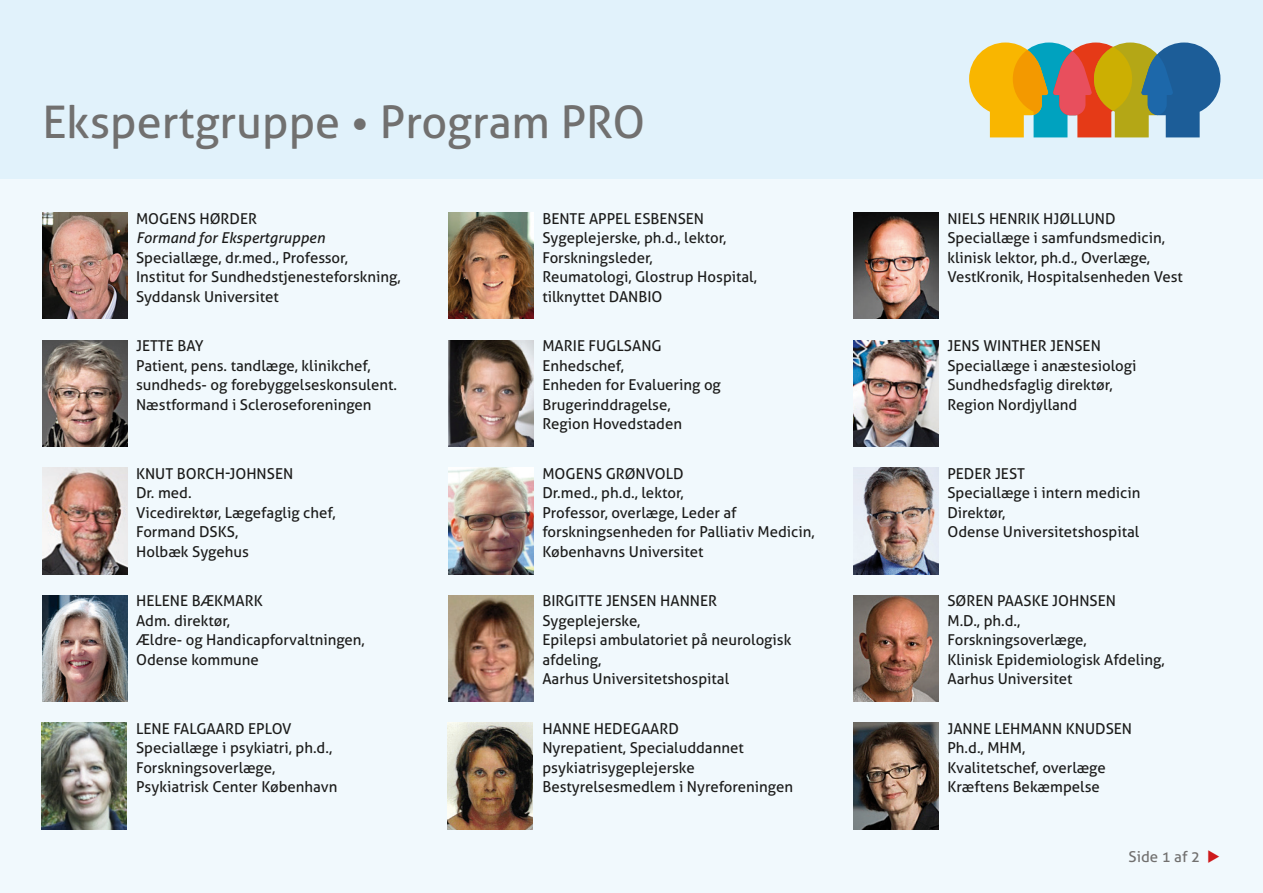
<style>
.page{position:relative;width:1263px;height:893px;background:#fff}
.page>*{position:absolute;margin:0;border:0;box-sizing:border-box;transform-origin:0 0}
.t1{font:45px "Aller";color:#71706f}
.t2{font:15px/19.5px "Aller";color:#1c1c1b}
.t3{font:italic 15px "Aller";color:#1c1c1b}
.t4{font:15px "Aller";color:#71706f}
.s1{font-family:"Ding Two";color:#ce1a1c}
</style>
<div class="page">
<div style="left:0;top:179px;width:1263px;height:714px;background:#f1f9fd"></div>
<div style="left:0;top:0;width:1263px;height:179px;background:#e1f2fb"></div>
<svg style="left:969px;top:43px;width:251px;height:94px;background:#9f9461"></svg>
<img style="left:43px;top:213px;width:85px;height:106px">
<img style="left:43px;top:340px;width:85px;height:106px">
<img style="left:43px;top:468px;width:85px;height:106px">
<img style="left:43px;top:595px;width:85px;height:107px">
<img style="left:41px;top:723px;width:85px;height:106px">
<img style="left:449px;top:213px;width:85px;height:106px">
<img style="left:449px;top:340px;width:85px;height:106px">
<img style="left:449px;top:468px;width:85px;height:106px">
<img style="left:449px;top:595px;width:85px;height:107px">
<img style="left:448px;top:723px;width:85px;height:106px">
<img style="left:854px;top:213px;width:85px;height:106px">
<img style="left:854px;top:340px;width:85px;height:106px">
<img style="left:854px;top:468px;width:85px;height:106px">
<img style="left:854px;top:595px;width:85px;height:107px">
<img style="left:854px;top:723px;width:85px;height:106px">
<h1 class="t1" style="left:43px;top:94px;width:604px">Ekspertgruppe • Program PRO</h1>
<p class="t2" style="left:136px;top:209px;width:122px">MOGENS HØRDER</p>
<p class="t3" style="left:136px;top:229px;width:190px">Formand for Ekspertgruppen</p>
<p class="t2" style="left:136px;top:248px;width:266px">Speciallæge, dr.med., Professor,<br>Institut for Sundhedstjenesteforskning,<br>Syddansk Universitet</p>
<p class="t2" style="left:136px;top:336px;width:262px">JETTE BAY<br>Patient, pens. tandlæge, klinikchef, sundheds- og forebyggelseskonsulent.<br>Næstformand i Scleroseforeningen</p>
<p class="t2" style="left:136px;top:464px;width:201px">KNUT BORCH-JOHNSEN<br>Dr. med.<br>Vicedirektør, Lægefaglig chef,<br>Formand DSKS,<br>Holbæk Sygehus</p>
<p class="t2" style="left:136px;top:591px;width:230px">HELENE BÆKMARK<br>Adm. direktør,<br>Ældre- og Handicapforvaltningen,<br>Odense kommune</p>
<p class="t2" style="left:136px;top:719px;width:203px">LENE FALGAARD EPLOV<br>Speciallæge i psykiatri, ph.d.,<br>Forskningsoverlæge,<br>Psykiatrisk Center København</p>
<p class="t2" style="left:542px;top:209px;width:216px">BENTE APPEL ESBENSEN<br>Sygeplejerske, ph.d., lektor,<br>Forskningsleder,<br>Reumatologi, Glostrup Hospital, tilknyttet DANBIO</p>
<p class="t2" style="left:542px;top:336px;width:180px">MARIE FUGLSANG<br>Enhedschef,<br>Enheden for Evaluering og<br>Brugerinddragelse,<br>Region Hovedstaden</p>
<p class="t2" style="left:542px;top:464px;width:274px">MOGENS GRØNVOLD<br>Dr.med., ph.d., lektor,<br>Professor, overlæge, Leder af forskningsenheden for Palliativ Medicin,<br>Københavns Universitet</p>
<p class="t2" style="left:542px;top:591px;width:250px">BIRGITTE JENSEN HANNER<br>Sygeplejerske,<br>Epilepsi ambulatoriet på neurologisk afdeling,<br>Aarhus Universitetshospital</p>
<p class="t2" style="left:542px;top:719px;width:252px">HANNE HEDEGAARD<br>Nyrepatient, Specialuddannet psykiatrisygeplejerske<br>Bestyrelsesmedlem i Nyreforeningen</p>
<p class="t2" style="left:947px;top:209px;width:237px">NIELS HENRIK HJØLLUND<br>Speciallæge i samfundsmedicin, klinisk lektor, ph.d., Overlæge,<br>VestKronik, Hospitalsenheden Vest</p>
<p class="t2" style="left:947px;top:336px;width:190px">JENS WINTHER JENSEN<br>Speciallæge i anæstesiologi<br>Sundhedsfaglig direktør,<br>Region Nordjylland</p>
<p class="t2" style="left:947px;top:464px;width:194px">PEDER JEST<br>Speciallæge i intern medicin<br>Direktør,<br>Odense Universitetshospital</p>
<p class="t2" style="left:947px;top:591px;width:219px">SØREN PAASKE JOHNSEN<br>M.D., ph.d.,<br>Forskningsoverlæge,<br>Klinisk Epidemiologisk Afdeling,<br>Aarhus Universitet</p>
<p class="t2" style="left:947px;top:719px;width:186px">JANNE LEHMANN KNUDSEN<br>Ph.d., MHM,<br>Kvalitetschef, overlæge<br>Kræftens Bekæmpelse</p>
<p class="t4" style="left:1128px;top:847px;width:93px">Side 1 af 2 <span class="s1">|</span></p>
</div>
